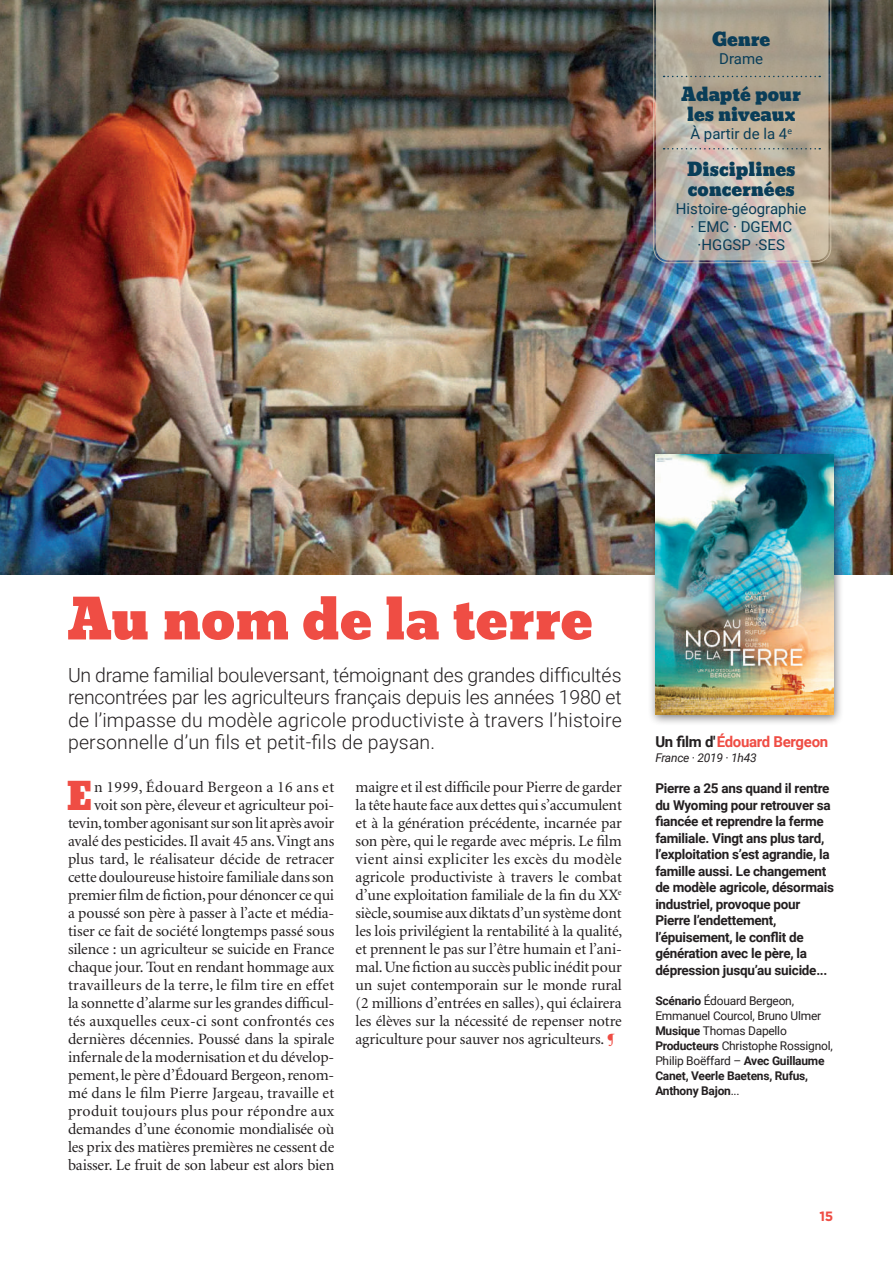
<style>
.page{position:relative;width:893px;height:1263px;background:#fff}
.page>*{position:absolute;margin:0;border:0;box-sizing:border-box;transform-origin:0 0}
.t1{font:54px "Bevan";color:#ef4d44}
.t2{font:36.6px "Bevan";color:#ef4d44}
.t3{font:300 19.5px/22.5px "Roboto";letter-spacing:.01em;color:#231f20;text-align:justify}
.t4{font:18px/19.5px "Bevan";color:#093d58;text-align:center}
.t5{font:15.75px/18px "Minion";letter-spacing:-.01em;color:#231f20;text-align:right}
.t6{font:15px/18px "Roboto";color:#093d58;text-align:center}
.t7{font:700 15px "Roboto";letter-spacing:-.02em;color:#ef4d44}
.t8{font:700 13.5px/16.5px "Roboto";letter-spacing:-.02em;color:#231f20}
.t9{font:700 13.5px "Gotham";color:#ef4d44}
.t10{font:12px/15px "Roboto";letter-spacing:-.02em;color:#231f20}
.t11{font:italic 12px "Roboto";letter-spacing:-.02em;color:#231f20}
.s1{font-weight:700;color:#ef4d44}
.s2{color:#231f20}
.s3{font-weight:700}
</style>
<div class="page">
<img style="left:0;top:0;width:893px;height:574px">
<svg style="left:653px;top:0;width:179px;height:264px"></svg>
<svg style="left:655px;top:0;width:175px;height:262px"></svg>
<svg style="left:656px;top:0;width:172px;height:260px;background:#b9af9f"></svg>
<div style="left:648px;top:447px;width:196px;height:279px;background:#231f20;opacity:.6"></div>
<img style="left:655px;top:455px;width:178px;height:260px">
<p class="t4" style="left:712px;top:30px;width:60px">Genre</p>
<p class="t6" style="left:719px;top:49px;width:45px">Drame</p>
<p class="t4" style="left:682px;top:85px;width:121px">Adapté pour les niveaux</p>
<p class="t6" style="left:690px;top:124px;width:103px">À partir de la 4<sup>e</sup></p>
<p class="t4" style="left:687px;top:160px;width:110px;text-align:left">Disciplines concernées</p>
<p class="t6" style="left:676px;top:199px;width:132px">Histoire-géographie · EMC · DGEMC ·HGGSP ·SES</p>
<h1 class="t1" style="left:68px;top:576px;width:526px">Au nom de la terre</h1>
<p class="t3" style="left:68px;top:663px;width:555px">Un drame familial bouleversant, témoignant des grandes difficultés rencontrées par les agriculteurs français depuis les années 1980 et de l’impasse du modèle agricole productiviste à travers l’histoire personnelle d’un fils et petit-fils de paysan.</p>
<p class="t5" style="left:68px;top:779px;width:268px">n 1999, Édouard Bergeon a 16 ans et voit son père, éleveur et agriculteur poi&shy;tevin, tomber agonisant sur son lit après avoir avalé des pesticides. Il avait 45 ans. Vingt ans plus tard, le réalisateur décide de retracer cette douloureuse histoire familiale dans son premier film de fiction, pour dénoncer ce qui a poussé son père à passer à l’acte et média&shy;tiser ce fait de société longtemps passé sous silence : un agriculteur se suicide en France chaque jour. Tout en rendant hommage aux travailleurs de la terre, le film tire en effet la sonnette d’alarme sur les grandes difficul&shy;tés auxquelles ceux-ci sont confrontés ces dernières décennies. Poussé dans la spirale infernale de la modernisation et du dévelop&shy;pement, le père d’Édouard Bergeon, renom&shy;mé dans le film Pierre Jargeau, travaille et produit toujours plus pour répondre aux demandes d’une économie mondialisée où les prix des matières premières ne cessent de baisser. Le fruit de son labeur est alors bien</p>
<p class="t5" style="left:356px;top:779px;width:268px;text-align:justify">maigre et il est difficile pour Pierre de garder la tête haute face aux dettes qui s’accumulent et à la génération précédente, incarnée par son père, qui le regarde avec mépris. Le film vient ainsi expliciter les excès du modèle agricole productiviste à travers le combat d’une exploitation familiale de la fin du XX<sup>e </sup>siècle, soumise aux diktats d’un système dont les lois privilégient la rentabilité à la qualité, et prennent le pas sur l’être humain et l’ani&shy;mal. Une fiction au succès public inédit pour un sujet contemporain sur le monde rural (2 millions d’entrées en salles), qui éclairera les élèves sur la nécessité de repenser notre agriculture pour sauver nos agriculteurs. <span class="s1">¶</span></p>
<h2 class="t2" style="left:66px;top:767px;width:28px">E</h2>
<p class="t7" style="left:655px;top:731px;width:174px"><span class="s2">Un film d'</span> Édouard Bergeon</p>
<p class="t11" style="left:655px;top:749px;width:103px">France · 2019 · 1h43</p>
<p class="t8" style="left:655px;top:780px;width:180px">Pierre a 25 ans quand il rentre du Wyoming pour retrouver sa fiancée et reprendre la ferme familiale. Vingt ans plus tard, l’exploitation s’est agrandie, la famille aussi. Le changement de modèle agricole, désormais industriel, provoque pour<br>Pierre l’endettement, l’épuisement, le conflit de génération avec le père, la dépression jusqu’au suicide...</p>
<p class="t10" style="left:655px;top:993px;width:179px"><span class="s3">Scénario</span> Édouard Bergeon,<br>Emmanuel Courcol, Bruno Ulmer<br><span class="s3">Musique</span> Thomas Dapello<br><span class="s3">Producteurs</span> Christophe Rossignol,<br>Philip Boëffard – <span class="s3">Avec Guillaume<br>Canet, Veerle Baetens, Rufus,<br>Anthony Bajon</span>...</p>
<p class="t9" style="left:819px;top:1208px;width:16px">15</p>
</div>
